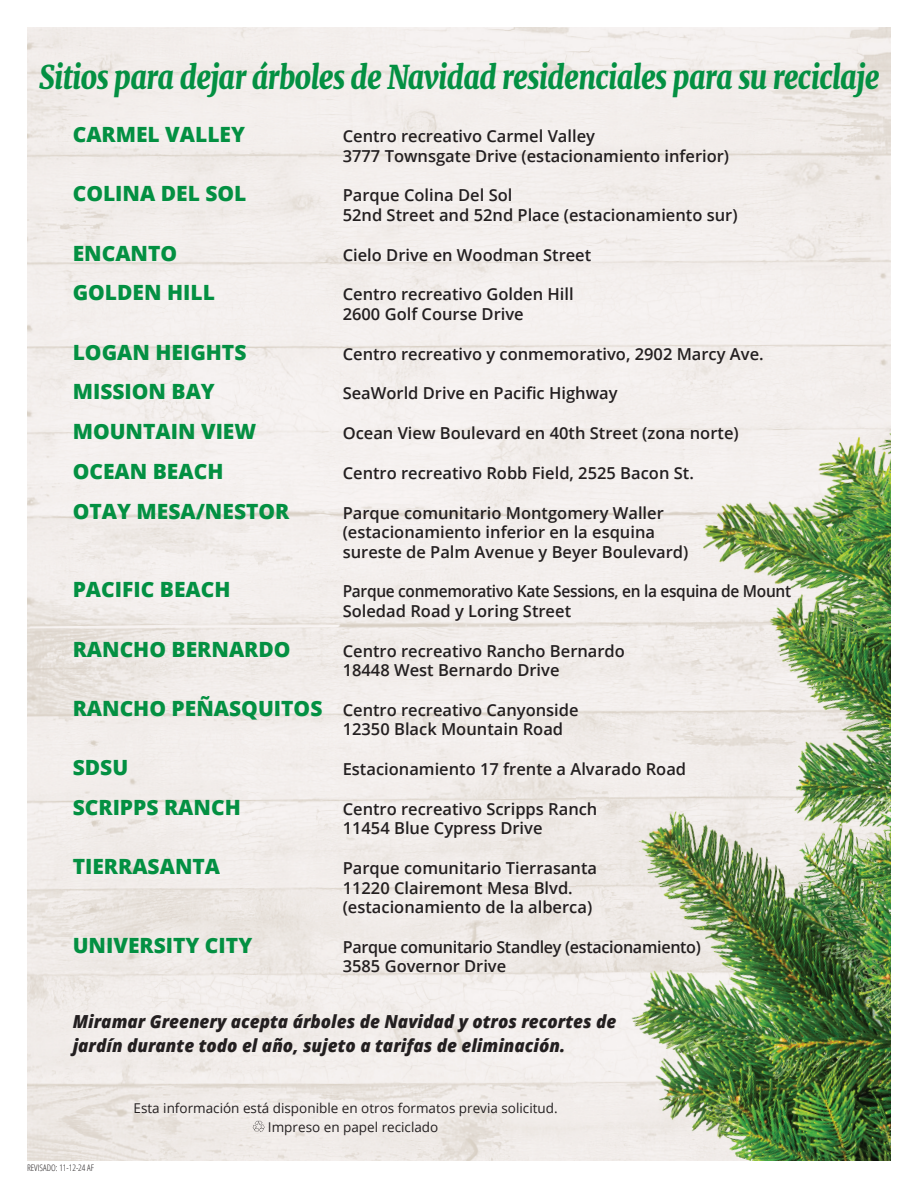
<style>
.page{position:relative;width:918px;height:1188px;background:#fff}
.page>*{position:absolute;margin:0;border:0;box-sizing:border-box;transform-origin:0 0}
.t1{font:italic 900 33px "Merriweather";letter-spacing:-.02em;color:#039042;scale:.85 1}
.t2{font:800 21px "Open Sans";color:#039042}
.t3{font:italic 800 18px/24px "Open Sans";color:#231f20;scale:.95 1}
.t4{font:600 16.5px/19.5px "Open Sans";color:#231f20}
.t5{font:600 16.5px/19.5px "Open Sans";letter-spacing:-.02em;color:#231f20;scale:.94 1}
.t6{font:600 16.5px/19.5px "Open Sans";letter-spacing:-.02em;color:#231f20}
.t7{font:13.5px "Open Sans";color:#231f20}
.t8{font:300 condensed 9px "Open Sans";color:#231f20}
.s1{font-weight:800;font-size:21px;color:#039042}
</style>
<div class="page">
<img style="left:541px;top:338px;width:350px;height:823px">
<svg style="left:253px;top:1121px;width:11px;height:11px"></svg>
<p class="t1" style="left:39px;top:56px;width:990px">Sitios para dejar árboles de Navidad residenciales para su reciclaje</p>
<p class="t2" style="left:73px;top:118px;width:174px">CARMEL VALLEY</p>
<p class="t4" style="left:343px;top:126px;width:388px">Centro recreativo Carmel Valley<br>3777 Townsgate Drive (estacionamiento inferior)</p>
<p class="t2" style="left:73px;top:178px;width:175px">COLINA DEL SOL</p>
<p class="t4" style="left:343px;top:185px;width:396px">Parque Colina Del Sol<br>52nd Street and 52nd Place (estacionamiento sur)</p>
<p class="t2" style="left:73px;top:237px;width:106px">ENCANTO</p>
<p class="t4" style="left:343px;top:244px;width:250px">Cielo Drive en Woodman Street</p>
<p class="t2" style="left:73px;top:277px;width:144px">GOLDEN HILL</p>
<p class="t4" style="left:343px;top:284px;width:233px">Centro recreativo Golden Hill<br>2600 Golf Course Drive</p>
<p class="t2" style="left:73px;top:336px;width:175px">LOGAN HEIGHTS</p>
<p class="t4" style="left:343px;top:343px;width:422px">Centro recreativo y conmemorativo, 2902 Marcy Ave.</p>
<p class="t2" style="left:73px;top:376px;width:144px">MISSION BAY</p>
<p class="t4" style="left:343px;top:383px;width:276px">SeaWorld Drive en Pacific Highway</p>
<p class="t2" style="left:73px;top:415px;width:185px">MOUNTAIN VIEW</p>
<p class="t4" style="left:343px;top:423px;width:398px">Ocean View Boulevard en 40th Street (zona norte)</p>
<p class="t2" style="left:73px;top:455px;width:152px">OCEAN BEACH</p>
<p class="t4" style="left:343px;top:463px;width:353px">Centro recreativo Robb Field, 2525 Bacon St.</p>
<p class="t2" style="left:73px;top:495px;width:218px">OTAY MESA/NESTOR</p>
<p class="t4" style="left:343px;top:502px;width:347px">Parque comunitario Montgomery Waller (estacionamiento inferior en la esquina sureste de Palm Avenue y Beyer Boulevard)</p>
<p class="t2" style="left:73px;top:574px;width:159px">PACIFIC BEACH</p>
<p class="t5" style="left:343px;top:581px;width:479px">Parque conmemorativo Kate Sessions, en la esquina de Mount<br>Soledad Road y Loring Street</p>
<p class="t2" style="left:73px;top:633px;width:219px">RANCHO BERNARDO</p>
<p class="t4" style="left:343px;top:640px;width:284px">Centro recreativo Rancho Bernardo<br>18448 West Bernardo Drive</p>
<p class="t4" style="left:343px;top:700px;width:237px;text-indent:-270px"><span class="s1">RANCHO PEÑASQUITOS</span> Centro recreativo Canyonside<br>12350 Black Mountain Road</p>
<p class="t2" style="left:73px;top:751px;width:57px">SDSU</p>
<p class="t4" style="left:343px;top:759px;width:345px">Estacionamiento 17 frente a Alvarado Road</p>
<p class="t2" style="left:73px;top:791px;width:170px">SCRIPPS RANCH</p>
<p class="t4" style="left:343px;top:799px;width:256px">Centro recreativo Scripps Ranch<br>11454 Blue Cypress Drive</p>
<p class="t2" style="left:73px;top:850px;width:149px">TIERRASANTA</p>
<p class="t4" style="left:343px;top:858px;width:256px">Parque comunitario Tierrasanta<br>11220 Clairemont Mesa Blvd. (estacionamiento de la alberca)</p>
<p class="t2" style="left:73px;top:929px;width:181px">UNIVERSITY CITY</p>
<p class="t6" style="left:343px;top:937px;width:360px">Parque comunitario Standley (estacionamiento)<br>3585 Governor Drive</p>
<p class="t3" style="left:73px;top:1008px;width:574px">Miramar Greenery acepta árboles de Navidad y otros recortes de jardín durante todo el año, sujeto a tarifas de eliminación.</p>
<p class="t8" style="left:27px;top:1162px;width:68px">REVISADO: 11-12-24 AF</p>
<p class="t7" style="left:134px;top:1098px;width:426px">Esta información está disponible en otros formatos previa solicitud.</p>
<p class="t7" style="left:268px;top:1118px;width:172px">Impreso en papel reciclado</p>
</div>
